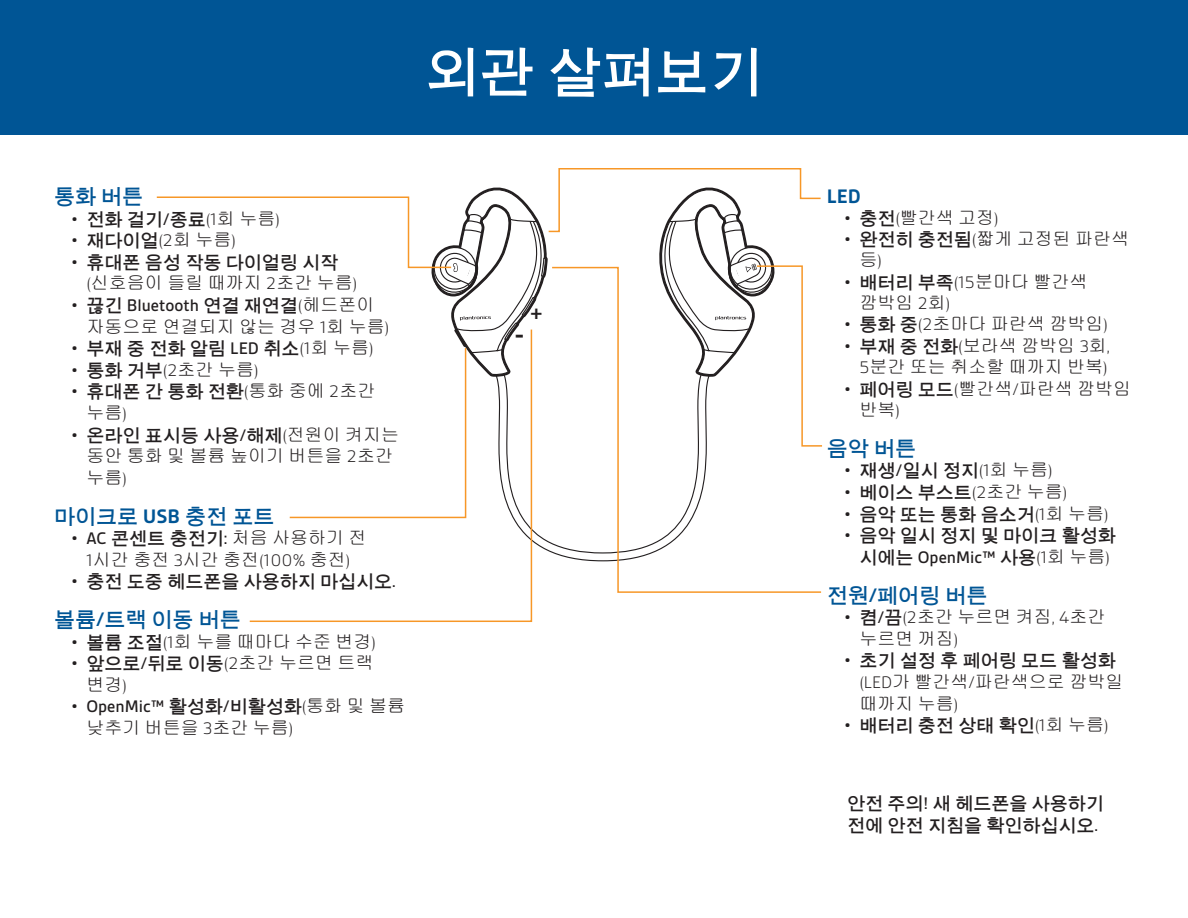
<style>
.page{position:relative;width:1188px;height:918px;background:#fff}
.page>*{position:absolute;margin:0;border:0;box-sizing:border-box;transform-origin:0 0}
.t1{font:700 54px "Un Dotum";color:#fff}
.t2{font:700 31.5px "Gesta";color:#231f20}
.t3{font:700 22.5px "Gesta";color:#231f20}
.t4{font:700 21px "Un Dotum";color:#005595}
.t5{font:700 21px "Gesta";color:#005595}
.t6{font:18px/21.6px "Gulim";color:#231f20}
.t7{font:700 18px/21.6px "Un Dotum";color:#231f20}
.s1{font-family:"Gesta";font-weight:500}
.s2{font-family:"Gesta";font-weight:300}
.s3{font-family:"Gulim";font-weight:400}
.s4{font-family:"Un Dotum";font-weight:700}
.s5{font-family:"Gesta"}
</style>
<div class="page">
<div style="left:0;top:0;width:1188px;height:135px;background:#005595"></div>
<svg style="left:551px;top:519px;width:271px;height:74px"></svg>
<svg style="left:249px;top:519px;width:284px;height:103px"></svg>
<svg style="left:156px;top:168px;width:666px;height:351px"></svg>
<p class="t1" style="left:425px;top:37px;width:339px">외관 살펴보기</p>
<p class="t4" style="left:54px;top:183px;width:91px">통화 버튼</p>
<p class="t7" style="left:71px;top:207px;width:210px"><span class="s1">•</span> 전화 걸기<span class="s1">/</span>종료<span class="s2">(1</span><span class="s3">회 누름</span><span class="s2">)</span></p>
<p class="t7" style="left:71px;top:229px;width:166px"><span class="s1">•</span> 재다이얼<span class="s2">(2</span><span class="s3">회 누름</span><span class="s2">)</span></p>
<p class="t7" style="left:86px;top:251px;width:272px;text-indent:-15px"><span class="s1">•</span> 휴대폰 음성 작동 다이얼링 시작 <span class="s2">(</span><span class="s3">신호음이 들릴 때까지</span> <span class="s2">2</span><span class="s3">초간 누름</span><span class="s2">)</span></p>
<p class="t6" style="left:86px;top:294px;width:305px;text-indent:-15px"><span class="s1">•</span> <span class="s4">끊긴</span> <span class="s1">Bluetooth</span> <span class="s4">연결 재연결</span><span class="s2">(</span>헤드폰이 자동으로 연결되지 않는 경우 <span class="s2">1</span>회 누름<span class="s2">)</span></p>
<p class="t7" style="left:71px;top:337px;width:304px"><span class="s1">•</span> 부재 중 전화 알림 <span class="s1">LED</span> 취소<span class="s2">(1</span><span class="s3">회 누름</span><span class="s2">)</span></p>
<p class="t7" style="left:71px;top:359px;width:189px"><span class="s1">•</span> 통화 거부<span class="s2">(2</span><span class="s3">초간 누름</span><span class="s2">)</span></p>
<p class="t7" style="left:86px;top:380px;width:291px;text-indent:-15px"><span class="s1">•</span> 휴대폰 간 통화 전환<span class="s2">(</span><span class="s3">통화 중에</span> <span class="s2">2</span><span class="s3">초간 누름</span><span class="s2">)</span></p>
<p class="t6" style="left:86px;top:423px;width:314px;text-indent:-15px"><span class="s1">•</span> <span class="s4">온라인 표시등 사용</span><span class="s1">/</span><span class="s4">해제</span><span class="s2">(</span>전원이 켜지는 동안 통화 및 볼륨 높이기 버튼을 <span class="s2">2</span>초간 누름<span class="s2">)</span></p>
<p class="t4" style="left:54px;top:502px;width:222px">마이크로 <span class="s5">USB</span> 충전 포트</p>
<p class="t6" style="left:71px;top:527px;width:297px;text-align:center"><span class="s1">• AC</span> <span class="s4">콘센트 충전기</span><span class="s1">:</span> 처음 사용하기 전<br><span class="s2">1</span>시간 충전 <span class="s2">3</span>시간 충전<span class="s2">(100%</span> 충전<span class="s2">)</span></p>
<p class="t7" style="left:71px;top:570px;width:326px"><span class="s1">•</span> 충전 도중 헤드폰을 사용하지 마십시오<span class="s1">.</span></p>
<p class="t4" style="left:54px;top:606px;width:188px">볼륨<span class="s5">/</span>트랙 이동 버튼</p>
<p class="t6" style="left:71px;top:630px;width:306px"><span class="s1">•</span> <span class="s4">볼륨 조절</span><span class="s2">(1</span>회 누를 때마다 수준 변경<span class="s2">)</span></p>
<p class="t6" style="left:86px;top:652px;width:289px;text-indent:-15px"><span class="s1">•</span> <span class="s4">앞으로</span><span class="s1">/</span><span class="s4">뒤로 이동</span><span class="s2">(2</span>초간 누르면 트랙 변경<span class="s2">)</span></p>
<p class="t6" style="left:86px;top:695px;width:320px;text-indent:-15px"><span class="s1">• OpenMic™</span> <span class="s4">활성화</span><span class="s1">/</span><span class="s4">비활성화</span><span class="s2">(</span>통화 및 볼륨 낮추기 버튼을 <span class="s2">3</span>초간 누름<span class="s2">)</span></p>
<h2 class="t2" style="left:515px;top:317px;width:11px">-</h2>
<p class="t3" style="left:530px;top:300px;width:15px">+</p>
<p class="t5" style="left:827px;top:185px;width:35px">LED</p>
<p class="t6" style="left:844px;top:207px;width:156px"><span class="s1">•</span> <span class="s4">충전</span><span class="s2">(</span>빨간색 고정<span class="s2">)</span></p>
<p class="t6" style="left:859px;top:228px;width:271px;line-height:21px;text-indent:-15px"><span class="s1">•</span> <span class="s4">완전히 충전됨</span><span class="s2">(</span>짧게 고정된 파란색 등<span class="s2">)</span></p>
<p class="t6" style="left:859px;top:271px;width:230px;line-height:21px;text-indent:-15px"><span class="s1">•</span> <span class="s4">배터리 부족</span><span class="s2">(15</span>분마다 빨간색 깜박임 <span class="s2">2</span>회<span class="s2">)</span></p>
<p class="t6" style="left:844px;top:313px;width:265px"><span class="s1">•</span> <span class="s4">통화 중</span><span class="s2">(2</span>초마다 파란색 깜박임<span class="s2">)</span></p>
<p class="t6" style="left:844px;top:335px;width:267px;line-height:21px;text-align:right"><span class="s1">•</span> <span class="s4">부재 중 전화</span><span class="s2">(</span>보라색 깜박임 <span class="s2">3</span>회<span class="s2">,<br>5</span>분간 또는 취소할 때까지 반복<span class="s2">)</span></p>
<p class="t6" style="left:859px;top:377px;width:273px;text-indent:-15px"><span class="s1">•</span> <span class="s4">페어링 모드</span><span class="s2">(</span>빨간색<span class="s2">/</span>파란색 깜박임 반복<span class="s2">)</span></p>
<p class="t4" style="left:827px;top:435px;width:91px">음악 버튼</p>
<p class="t7" style="left:844px;top:459px;width:210px"><span class="s1">•</span> 재생<span class="s1">/</span>일시 정지<span class="s2">(1</span><span class="s3">회 누름</span><span class="s2">)</span></p>
<p class="t7" style="left:844px;top:481px;width:225px"><span class="s1">•</span> 베이스 부스트<span class="s2">(2</span><span class="s3">초간 누름</span><span class="s2">)</span></p>
<p class="t7" style="left:844px;top:502px;width:266px"><span class="s1">•</span> 음악 또는 통화 음소거<span class="s2">(1</span><span class="s3">회 누름</span><span class="s2">)</span></p>
<p class="t7" style="left:844px;top:524px;width:273px;text-align:center"><span class="s1">•</span> 음악 일시 정지 및 마이크 활성화 시에는 <span class="s1">OpenMic™</span> 사용<span class="s2">(1</span><span class="s3">회 누름</span><span class="s2">)</span></p>
<p class="t4" style="left:827px;top:581px;width:162px">전원<span class="s5">/</span>페어링 버튼</p>
<p class="t6" style="left:859px;top:606px;width:248px;text-indent:-15px"><span class="s1">•</span> <span class="s4">켬</span><span class="s1">/</span><span class="s4">끔</span><span class="s2">(2</span>초간 누르면 켜짐<span class="s2">, 4</span>초간 누르면 꺼짐<span class="s2">)</span></p>
<p class="t6" style="left:859px;top:649px;width:266px;text-indent:-15px"><span class="s1">•</span> <span class="s4">초기 설정 후 페어링 모드 활성화 </span><span class="s2">(LED</span>가 빨간색<span class="s2">/</span>파란색으로 깜박일 때까지 누름<span class="s2">)</span></p>
<p class="t7" style="left:844px;top:714px;width:266px"><span class="s1">•</span> 배터리 충전 상태 확인<span class="s2">(1</span><span class="s3">회 누름</span><span class="s2">)</span></p>
<p class="t7" style="left:847px;top:792px;width:258px">안전 주의<span class="s1">!</span> 새 헤드폰을 사용하기 전에 안전 지침을 확인하십시오<span class="s1">.</span></p>
</div>
